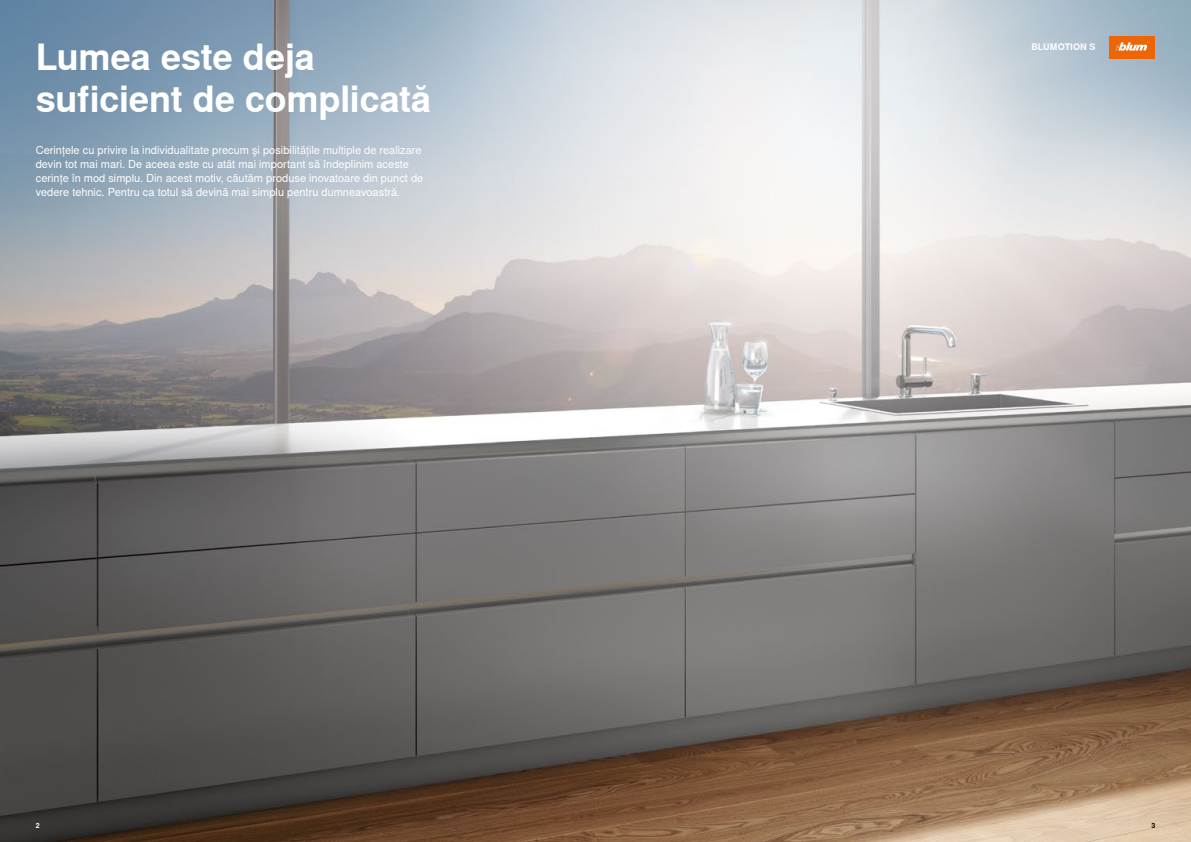
<style>
.page{position:relative;width:1191px;height:842px;background:#fff}
.page>*{position:absolute;margin:0;border:0;box-sizing:border-box;transform-origin:0 0}
._36_Head_A4_White_Bold{font:700 36px/42.1px "Nimbus Sans Global";letter-spacing:-.005em;color:#fff}
._11_Intro_White_Regular{font:11px/14px "Nimbus Sans Global";color:#fff}
._09_Category_White_Bold{font:700 9px "Nimbus Sans Global";letter-spacing:.01em;color:#fff}
.PAGENUMBER_Left{font:700 7px "Nimbus Sans Global";color:#fff}
.t1{font:700 7px "Nimbus Sans Global";color:#000}
</style>
<div class="page">
<img style="left:0;top:0;width:1191px;height:842px">
<div style="left:1109px;top:36px;width:46px;height:23px;background:#ec6608"></div>
<svg style="left:1116px;top:42px;width:32px;height:9px"></svg>
<p class="_36_Head_A4_White_Bold" style="left:36px;top:37px;width:397px">Lumea este deja suficient de complicată</p>
<p class="_11_Intro_White_Regular" style="left:36px;top:144px;width:389px">Cerinţele cu privire la individualitate precum şi posibilităţile multiple de realizare devin tot mai mari. De aceea este cu atât mai important să îndeplinim aceste cerinţe în mod simplu. Din acest motiv, căutăm produse inovatoare din punct de vedere tehnic. Pentru ca totul să devină mai simplu pentru dumneavoastră.</p>
<p class="_09_Category_White_Bold" style="left:1031px;top:42px;width:66px">BLUMOTION S</p>
<p class="PAGENUMBER_Left" style="left:36px;top:821px;width:5px">2</p>
<p class="t1" style="left:1151px;top:821px;width:5px">3</p>
</div>
